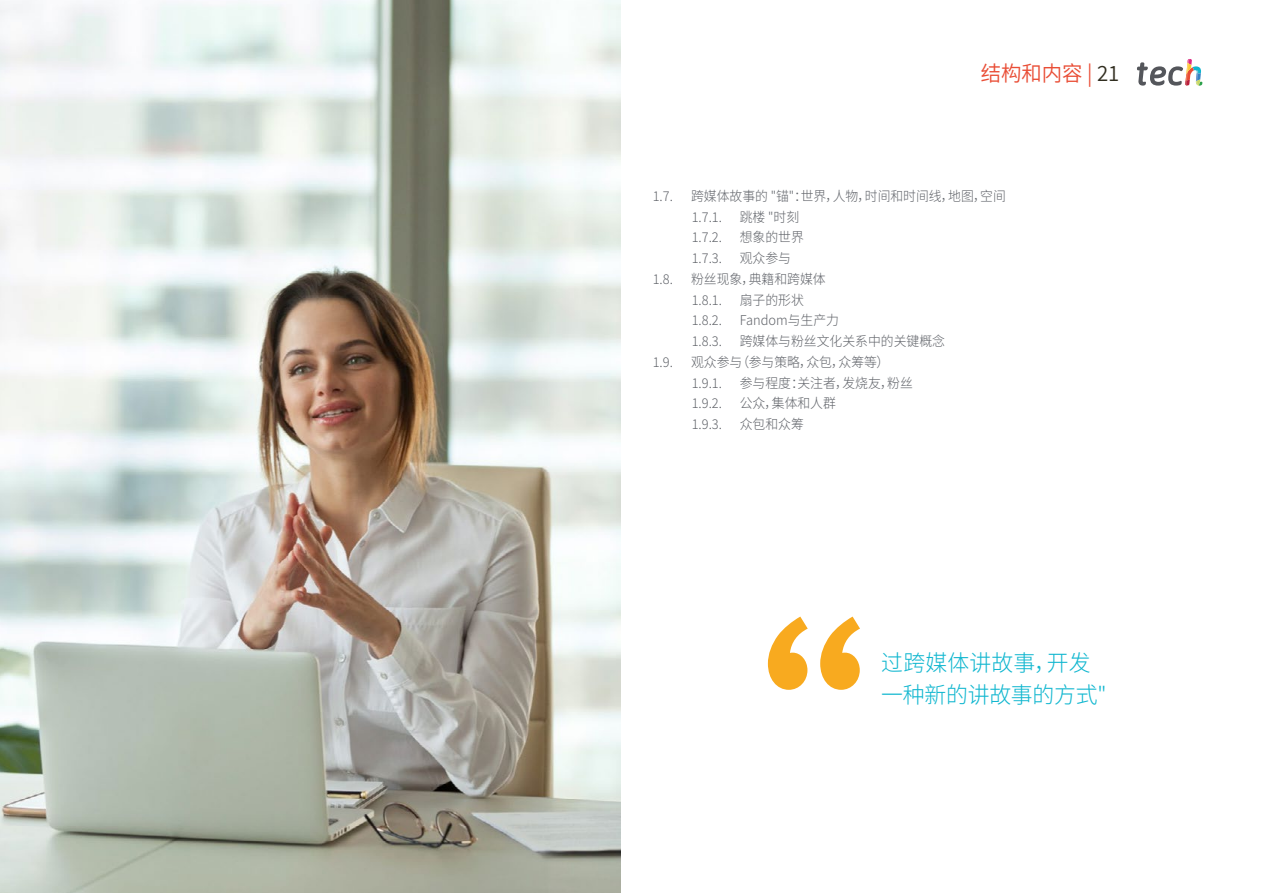
<style>
.page{position:relative;width:1263px;height:893px;background:#fff}
.page>*{position:absolute;margin:0;border:0;box-sizing:border-box;transform-origin:0 0}
.t1{font:300 22.5px/31.5px "Source Han Sans CN";letter-spacing:-.01em;color:#0fb6cf}
.t2{font:21px "Source Han Sans CN";color:#e94d35}
.t3{font:300 13.5px/20.7px "Source Han Sans CN";color:#61646a;scale:.95 1}
.s1{color:#312e20}
</style>
<div class="page">
<svg style="left:768px;top:617px;width:92px;height:73px"></svg>
<img style="left:0;top:0;width:621px;height:893px">
<svg style="left:1137px;top:59px;width:65px;height:27px"></svg>
<h2 class="t2" style="left:981px;top:61px;width:140px">结构和内容 | <span class="s1">21</span></h2>
<p class="t3" style="left:653px;top:186px;width:23px">1.7.</p>
<p class="t3" style="left:691px;top:186px;width:333px">跨媒体故事的 "锚"：世界，人物，时间和时间线，地图，空间<br>1.7.1.</p>
<p class="t3" style="left:740px;top:207px;width:64px">跳楼 "时刻</p>
<p class="t3" style="left:692px;top:227px;width:33px">1.7.2.</p>
<p class="t3" style="left:740px;top:227px;width:69px">想象的世界</p>
<p class="t3" style="left:692px;top:248px;width:33px">1.7.3.</p>
<p class="t3" style="left:740px;top:248px;width:55px">观众参与</p>
<p class="t3" style="left:653px;top:269px;width:23px">1.8.</p>
<p class="t3" style="left:691px;top:269px;width:143px">粉丝现象，典籍和跨媒体<br>1.8.1.</p>
<p class="t3" style="left:740px;top:290px;width:69px">扇子的形状</p>
<p class="t3" style="left:692px;top:310px;width:33px">1.8.2.</p>
<p class="t3" style="left:740px;top:310px;width:106px">Fandom与生产力</p>
<p class="t3" style="left:692px;top:331px;width:33px">1.8.3.</p>
<p class="t3" style="left:740px;top:331px;width:218px">跨媒体与粉丝文化关系中的关键概念</p>
<p class="t3" style="left:653px;top:352px;width:23px">1.9.</p>
<p class="t3" style="left:691px;top:352px;width:210px">观众参与（参与策略，众包，众筹等）<br>1.9.1.</p>
<p class="t3" style="left:740px;top:373px;width:184px">参与程度：关注者，发烧友，粉丝</p>
<p class="t3" style="left:692px;top:393px;width:33px">1.9.2.</p>
<p class="t3" style="left:740px;top:393px;width:103px">公众，集体和人群</p>
<p class="t3" style="left:692px;top:414px;width:33px">1.9.3.</p>
<p class="t3" style="left:740px;top:414px;width:69px">众包和众筹</p>
<h1 class="t1" style="left:881px;top:648px;width:227px">过跨媒体讲故事，开发一种新的讲故事的方式"</h1>
</div>
